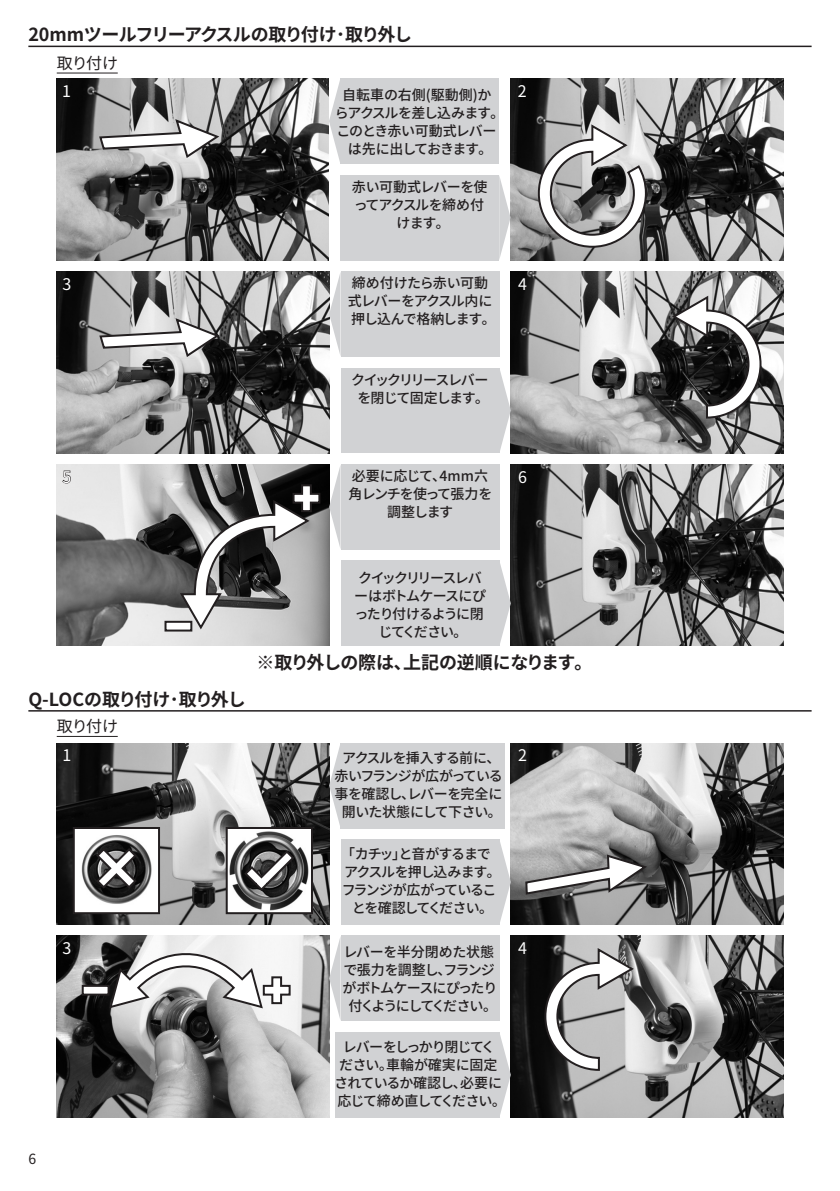
<style>
.page{position:relative;width:840px;height:1191px;background:#fff}
.page>*{position:absolute;margin:0;border:0;box-sizing:border-box;transform-origin:0 0}
.t1{font:700 18px "Noto Sans CJ Kjp";letter-spacing:-.05em;color:#231f20}
.t2{font:700 18px "Noto Sans CJ Kjp";letter-spacing:-.03em;color:#231f20}
.t3{font:16px "Noto Sans CJ Kjp";color:#fff}
.t4{font:16px "Noto Sans CJ Kjp";letter-spacing:-.06em;color:#231f20}
.t5{font:500 14px/18px "Noto Sans CJ Kjp";letter-spacing:-.065em;color:#231f20;text-align:center}
.t6{font:500 14px/18px "Noto Sans CJ Kjp";letter-spacing:-.105em;color:#231f20;text-align:center}
.t7{font:500 14px/18px "Noto Sans CJ Kjp";letter-spacing:-.085em;color:#231f20;text-align:center}
.t8{font:500 14px/18px "Noto Sans CJ Kjp";letter-spacing:-.095em;color:#231f20;text-align:center}
.t9{font:500 14px "Noto Sans CJ Kjp";color:#231f20}
.t10{font:500 14px "Noto Sans CJ Kjp";letter-spacing:-.02em;color:#231f20}
.t11{font:500 14px "Noto Sans CJ Kjp";letter-spacing:-.005em;color:#231f20}
.t12{font:500 14px "Noto Sans CJ Kjp";letter-spacing:-.015em;color:#231f20}
.t13{font:14px "Noto Sans CJ Kjp";color:#231f20}
</style>
<div class="page">
<hr style="left:28px;top:46px;width:783px;height:1px;background:#231f20">
<hr style="left:28px;top:710px;width:783px;height:1px;background:#231f20">
<img style="left:510px;top:743px;width:272px;height:181px">
<img style="left:57px;top:743px;width:272px;height:181px">
<svg style="left:524px;top:853px;width:125px;height:43px"></svg>
<img style="left:76px;top:830px;width:81px;height:81px">
<div style="left:73px;top:827px;width:87px;height:87px;border:2px solid #231f20"></div>
<img style="left:228px;top:830px;width:82px;height:81px">
<div style="left:225px;top:827px;width:88px;height:87px;border:2px solid #231f20"></div>
<svg style="left:95px;top:846px;width:43px;height:44px"></svg>
<svg style="left:243px;top:849px;width:53px;height:45px;background:#626262"></svg>
<div style="left:340px;top:743px;width:165px;height:85px;background:#d1d2d4"></div>
<div style="left:340px;top:839px;width:159px;height:85px;background:#d1d2d4"></div>
<svg style="left:329px;top:743px;width:11px;height:85px"></svg>
<svg style="left:499px;top:839px;width:11px;height:85px"></svg>
<img style="left:510px;top:936px;width:272px;height:181px">
<img style="left:57px;top:936px;width:272px;height:181px">
<svg style="left:543px;top:946px;width:91px;height:125px"></svg>
<div style="left:83px;top:985px;width:25px;height:9px;background:#fff"></div>
<div style="left:82px;top:984px;width:27px;height:11px;border:2px solid #231f20"></div>
<svg style="left:108px;top:945px;width:183px;height:64px"></svg>
<div style="left:340px;top:936px;width:159px;height:85px;background:#d1d2d4"></div>
<div style="left:334px;top:1032px;width:165px;height:85px;background:#d1d2d4"></div>
<svg style="left:329px;top:936px;width:11px;height:85px"></svg>
<svg style="left:499px;top:1032px;width:11px;height:85px"></svg>
<hr style="left:57px;top:736px;width:61px;height:1px;background:#231f20">
<img style="left:57px;top:79px;width:272px;height:181px">
<img style="left:510px;top:79px;width:272px;height:181px">
<svg style="left:98px;top:117px;width:123px;height:43px"></svg>
<svg style="left:536px;top:123px;width:111px;height:126px"></svg>
<div style="left:340px;top:79px;width:159px;height:85px;background:#d1d2d4"></div>
<div style="left:340px;top:175px;width:159px;height:85px;background:#d1d2d4"></div>
<svg style="left:329px;top:81px;width:11px;height:81px"></svg>
<svg style="left:499px;top:176px;width:11px;height:83px"></svg>
<img style="left:57px;top:271px;width:272px;height:182px">
<img style="left:510px;top:271px;width:272px;height:182px">
<img style="left:510px;top:464px;width:272px;height:182px">
<svg style="left:98px;top:316px;width:123px;height:43px"></svg>
<svg style="left:671px;top:294px;width:91px;height:125px"></svg>
<img style="left:57px;top:464px;width:272px;height:182px">
<div style="left:340px;top:271px;width:159px;height:85px;background:#d1d2d4"></div>
<div style="left:340px;top:368px;width:159px;height:85px;background:#d1d2d4"></div>
<div style="left:340px;top:464px;width:159px;height:85px;background:#d1d2d4"></div>
<div style="left:340px;top:561px;width:159px;height:85px;background:#d1d2d4"></div>
<div style="left:165px;top:622px;width:26px;height:8px;background:#fff"></div>
<div style="left:164px;top:621px;width:28px;height:10px;border:2px solid #231f20"></div>
<svg style="left:178px;top:483px;width:143px;height:148px;background:#828282"></svg>
<svg style="left:329px;top:271px;width:11px;height:83px"></svg>
<svg style="left:499px;top:368px;width:11px;height:85px"></svg>
<svg style="left:329px;top:464px;width:11px;height:85px"></svg>
<svg style="left:499px;top:561px;width:11px;height:85px"></svg>
<svg style="left:61px;top:470px;width:10px;height:14px"></svg>
<hr style="left:57px;top:73px;width:61px;height:1px;background:#231f20">
<p class="t1" style="left:28px;top:25px;width:385px">20mmツールフリーアクスルの取り付け･取り外し</p>
<p class="t4" style="left:57px;top:54px;width:63px">取り付け</p>
<p class="t3" style="left:62px;top:82px;width:10px">1</p>
<p class="t9" style="left:342px;top:86px;width:151px">自転車の右側(駆動側)か</p>
<p class="t3" style="left:517px;top:82px;width:10px">2</p>
<p class="t5" style="left:335px;top:104px;width:164px">らアクスルを差し込みます｡このとき赤い可動式レバーは先に出しておきます｡</p>
<p class="t5" style="left:352px;top:178px;width:137px">赤い可動式レバーを使ってアクスルを締め付けます｡</p>
<p class="t3" style="left:62px;top:275px;width:10px">3</p>
<p class="t12" style="left:351px;top:275px;width:138px">締め付けたら赤い可動</p>
<p class="t3" style="left:518px;top:275px;width:10px">4</p>
<p class="t5" style="left:348px;top:292px;width:146px;text-align:left">式レバーをアクスル内に押し込んで格納します｡</p>
<p class="t6" style="left:351px;top:371px;width:138px">クイックリリースレバーを閉じて固定します｡</p>
<p class="t3" style="left:62px;top:468px;width:10px">5</p>
<p class="t11" style="left:352px;top:468px;width:137px">必要に応じて､4mm六</p>
<p class="t3" style="left:518px;top:468px;width:10px">6</p>
<p class="t5" style="left:348px;top:485px;width:145px">角レンチを使って張力を調整します</p>
<p class="t1" style="left:28px;top:689px;width:219px">Q-LOCの取り付け･取り外し</p>
<p class="t4" style="left:57px;top:717px;width:63px">取り付け</p>
<p class="t6" style="left:354px;top:569px;width:133px">クイックリリースレバーはボトムケースにぴったり付けるように閉じてください｡</p>
<p class="t2" style="left:256px;top:652px;width:328px">※取り外しの際は､上記の逆順になります｡</p>
<p class="t3" style="left:62px;top:746px;width:10px">1</p>
<p class="t3" style="left:518px;top:746px;width:10px">2</p>
<p class="t5" style="left:334px;top:749px;width:170px">アクスルを挿入する前に､赤いフランジが広がっている事を確認し、レバーを完全に開いた状態にして下さい｡</p>
<p class="t7" style="left:342px;top:845px;width:156px">｢カチッ｣と音がするまでアクスルを押し込みます｡フランジが広がっていることを確認してください。</p>
<p class="t13" style="left:28px;top:1150px;width:9px">6</p>
<p class="t3" style="left:62px;top:939px;width:10px">3</p>
<p class="t10" style="left:343px;top:944px;width:152px">レバーを半分閉めた状態</p>
<p class="t3" style="left:518px;top:939px;width:10px">4</p>
<p class="t8" style="left:342px;top:961px;width:156px">で張力を調整し､フランジがボトムケースにぴったり付くようにしてください。</p>
<p class="t5" style="left:334px;top:1038px;width:169px">レバーをしっかり閉じてください｡車輪が確実に固定されているか確認し､必要に応じて締め直してください｡</p>
</div>
